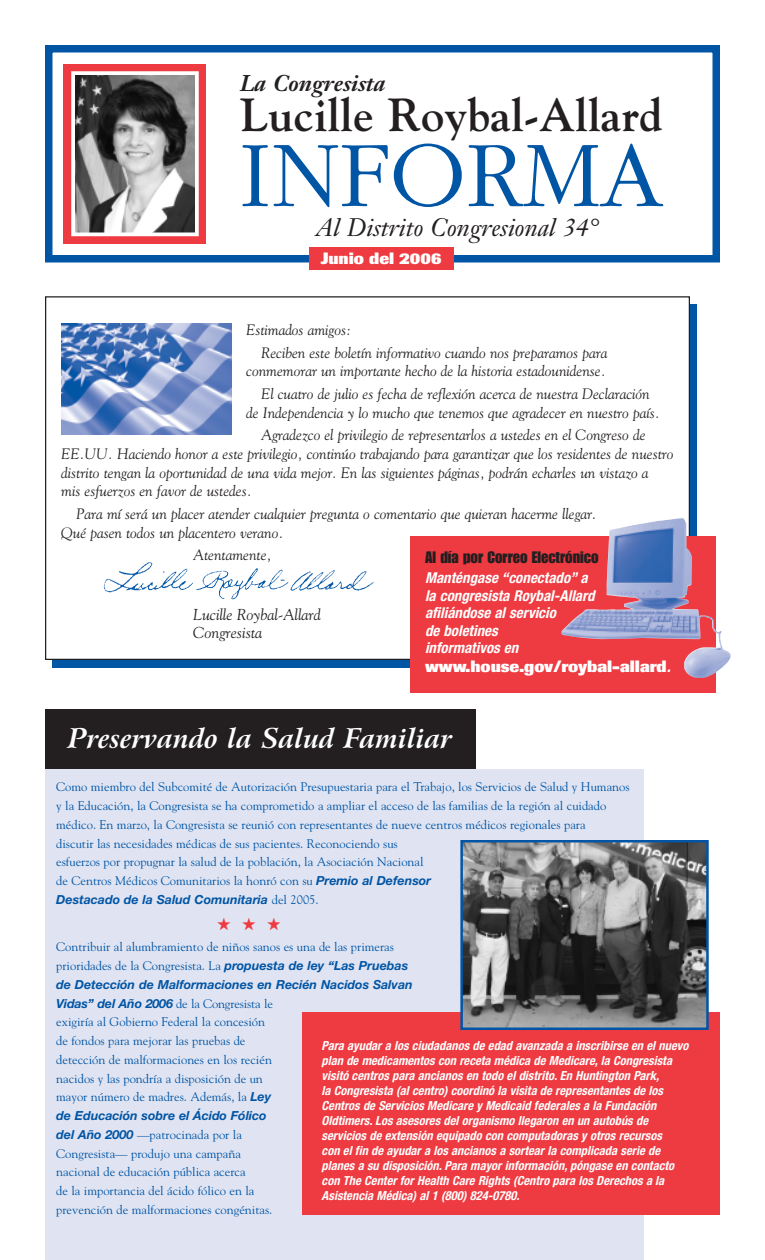
<style>
.page{position:relative;width:765px;height:1260px;background:#fff}
.page>*{position:absolute;margin:0;border:0;box-sizing:border-box;transform-origin:0 0}
.t1{font:300 97.5px "Garamond";color:#0155a5}
.t2{font:700 46.25px "Goudy";color:#231f20}
.t3{font:27.5px "Bitstream Arrus Bold Italic BT";color:#fff}
.t4{font:italic 25px "Janson Text";color:#231f20}
.t5{font:italic 700 22.5px "Janson Text";color:#231f20}
.t6{font:17.5px "Zapf Dingbats";color:#ee3a41}
.t7{font:800 16.25px "Imago";color:#fff}
.t8{font:16.25px "Impact";color:#231f20}
.t9{font:italic 15.75px/17.5px "Goudy";color:#231f20}
.t10{font:italic 15px/22.5px "Goudy";color:#231f20}
.t11{font:italic 700 condensed 15px/17.5px "Helvetica Neue";color:#fff}
.t12{font:12.5px/18.8px "Goudy";color:#0155a5}
.t13{font:italic 700 condensed 12.5px/15px "Helvetica Neue";color:#fff}
.t14{font:italic 700 12.5px "Helvetica Neue";color:#0155a5}
.s1{font-family:"Helvetica Neue";font-weight:700;font-style:italic;font-stretch:condensed}
.s2{font-family:"Helvetica Neue";font-weight:700;font-style:italic}
.s3{font-family:"Goudy";font-weight:400;font-style:normal}
</style>
<div class="page">
<div style="left:45px;top:45px;width:675px;height:217px;border:8px solid #0155a5"></div>
<div style="left:45px;top:769px;width:599px;height:491px;background:#e0e4f2"></div>
<div style="left:64px;top:64px;width:142px;height:180px;background:#ee3a41"></div>
<img style="left:76px;top:76px;width:118px;height:155px">
<div style="left:71px;top:71px;width:128px;height:165px;border:4px solid #fff"></div>
<img style="left:103px;top:562px;width:271px;height:38px">
<div style="left:303px;top:1012px;width:417px;height:203px;background:#ee3a41"></div>
<div style="left:45px;top:709px;width:430px;height:60px;background:#231f20"></div>
<div style="left:410px;top:536px;width:305px;height:156px;background:#ee3a41"></div>
<img style="left:561px;top:518px;width:170px;height:160px">
<img style="left:463px;top:843px;width:243px;height:184px">
<div style="left:460px;top:840px;width:249px;height:190px;border:2px solid #0155a5"></div>
<img style="left:62px;top:323px;width:169px;height:112px">
<div style="left:309px;top:248px;width:145px;height:22px;background:#ee3a41"></div>
<h3 class="t5" style="left:240px;top:75px;width:147px">La Congresista</h3>
<h2 class="t2" style="left:240px;top:88px;width:424px">Lucille Roybal-Allard</h2>
<h1 class="t1" style="left:240px;top:115px;width:425px">INFORMA</h1>
<h3 class="t4" style="left:316px;top:217px;width:284px">Al Distrito Congresional 34°</h3>
<h3 class="t7" style="left:321px;top:253px;width:123px">Junio del 2006</h3>
<p class="t10" style="left:261px;top:319px;width:348px;text-indent:-15px">Estimados amigos:<br>Reciben este boletín informativo cuando nos preparamos para</p>
<p class="t10" style="left:261px;top:360px;width:390px;text-indent:-15px">conmemorar un importante hecho de la historia estadounidense.<br>El cuatro de julio es fecha de reflexión acerca de nuestra Declaración</p>
<p class="t10" style="left:246px;top:401px;width:415px;text-align:center">de Independencia y lo mucho que tenemos que agradecer en nuestro país.<br>Agradezco el privilegio de representarlos a ustedes en el Congreso de</p>
<p class="t10" style="left:61px;top:444px;width:614px;line-height:18.8px">EE.UU. Haciendo honor a este privilegio, continúo trabajando para garantizar que los residentes de nuestro distrito tengan la oportunidad de una vida mejor. En las siguientes páginas, podrán echarles un vistazo a<br>mis esfuerzos en favor de ustedes.</p>
<p class="t10" style="left:61px;top:504px;width:537px;line-height:18.8px;text-indent:15px">Para mí será un placer atender cualquier pregunta o comentario que quieran hacerme llegar.<br>Qué pasen todos un placentero verano.</p>
<p class="t10" style="left:193px;top:544px;width:80px">Atentamente,</p>
<h3 class="t8" style="left:425px;top:551px;width:175px">Al día por Correo Electrónico</h3>
<p class="t9" style="left:193px;top:606px;width:129px">Lucille Roybal-Allard<br>Congresista</p>
<p class="t11" style="left:425px;top:570px;width:171px">Manténgase “conectado” a la congresista Roybal-Allard afiliándose al servicio<br>de boletines<br>informativos en</p>
<h3 class="t7" style="left:425px;top:660px;width:247px">www.house.gov/roybal-allard<span class="s1">.</span></h3>
<h3 class="t3" style="left:68px;top:728px;width:386px">Preservando la Salud Familiar</h3>
<p class="t12" style="left:56px;top:778px;width:575px">Como miembro del Subcomité de Autorización Presupuestaria para el Trabajo, los Servicios de Salud y Humanos y la Educación, la Congresista se ha comprometido a ampliar el acceso de las familias de la región al cuidado médico. En marzo, la Congresista se reunió con representantes de nueve centros médicos regionales para<br>discutir las necesidades médicas de sus pacientes. Reconociendo sus<br>esfuerzos por propugnar la salud de la población, la Asociación Nacional<br>de Centros Médicos Comunitarios la honró con su <span class="s2">Premio al Defensor</span></p>
<p class="t14" style="left:56px;top:895px;width:264px">Destacado de la Salud Comunitaria <span class="s3">del 2005.</span></p>
<h3 class="t6" style="left:217px;top:914px;width:66px">★ ★ ★</h3>
<p class="t12" style="left:56px;top:938px;width:353px">Contribuir al alumbramiento de niños sanos es una de las primeras prioridades de la Congresista. La <span class="s2">propuesta de ley “Las Pruebas</span></p>
<p class="t14" style="left:56px;top:980px;width:358px">de Detección de Malformaciones en Recién Nacidos Salvan</p>
<p class="t12" style="left:56px;top:994px;width:218px"><span class="s2">Vidas” del Año 2006</span> de la Congresista le exigiría al Gobierno Federal la concesión de fondos para mejorar las pruebas de detección de malformaciones en los recién nacidos y las pondría a disposición de un mayor número de madres. Además, la <span class="s2">Ley</span></p>
<p class="t14" style="left:56px;top:1111px;width:212px">de Educación sobre el Ácido Fólico</p>
<p class="t12" style="left:56px;top:1125px;width:218px"><span class="s2">del Año 2000</span> —patrocinada por la Congresista— produjo una campaña nacional de educación pública acerca<br>de la importancia del ácido fólico en la prevención de malformaciones congénitas.</p>
<p class="t13" style="left:322px;top:1039px;width:368px">Para ayudar a los ciudadanos de edad avanzada a inscribirse en el nuevo plan de medicamentos con receta médica de Medicare, la Congresista visitó centros para ancianos en todo el distrito. En Huntington Park,<br>la Congresista (al centro) coordinó la visita de representantes de los Centros de Servicios Medicare y Medicaid federales a la Fundación Oldtimers. Los asesores del organismo llegaron en un autobús de servicios de extensión equipado con computadoras y otros recursos<br>con el fin de ayudar a los ancianos a sortear la complicada serie de planes a su disposición. Para mayor información, póngase en contacto con The Center for Health Care Rights (Centro para los Derechos a la Asistencia Médica) al 1 (800) 824-0780.</p>
</div>
